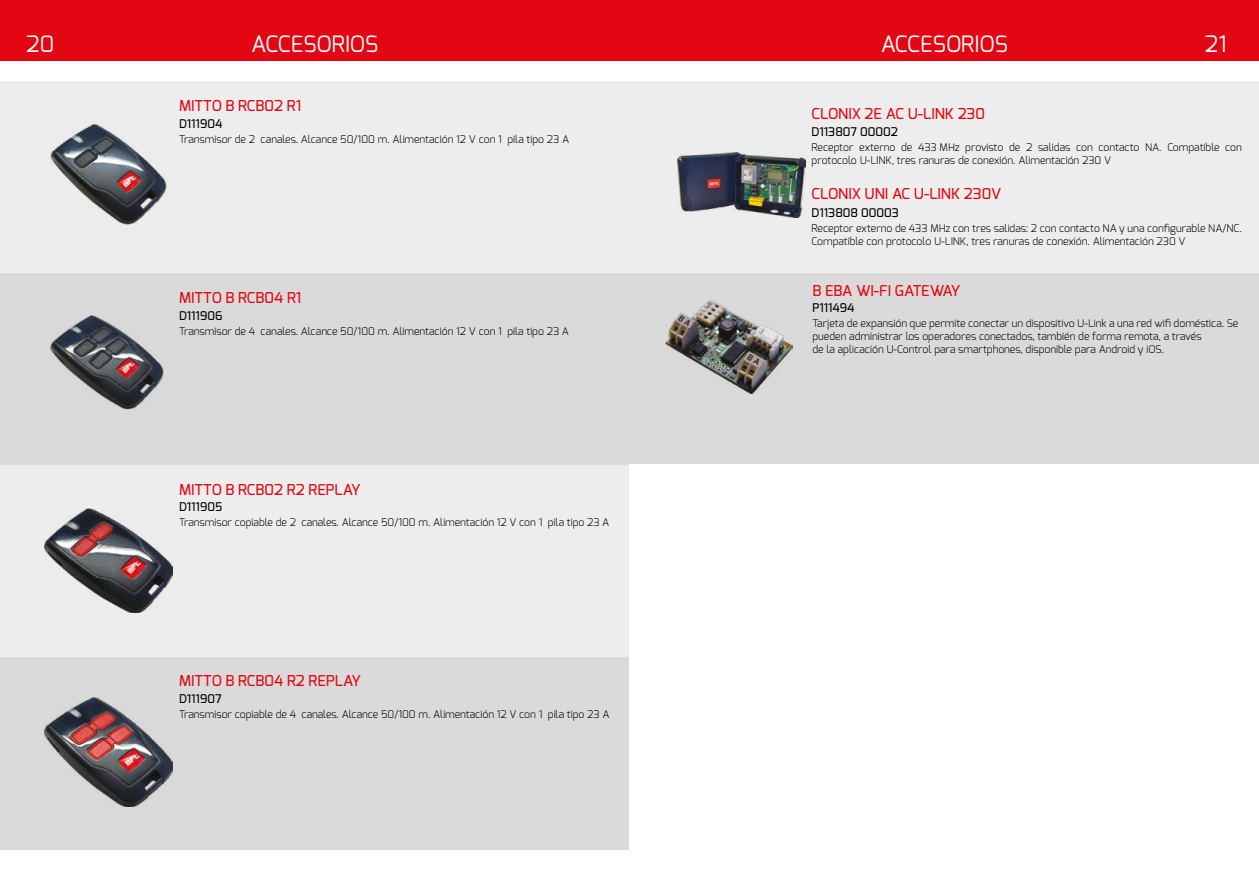
<style>
.page{position:relative;width:1259px;height:893px;background:#fff}
.page>*{position:absolute;margin:0;border:0;box-sizing:border-box;transform-origin:0 0}
.t1{font:22.5px "Exo";color:#fff}
.t2{font:500 15px "Exo";color:#e30613}
.t3{font:500 12px "Exo";color:#000}
.t4{font:300 10.5px/12.6px "Exo";color:#000}
</style>
<div class="page">
<div style="left:0;top:0;width:629px;height:61px;background:#e30613"></div>
<div style="left:0;top:81px;width:1259px;height:192px;background:#ededed"></div>
<div style="left:0;top:273px;width:1259px;height:192px;background:#dadada"></div>
<div style="left:0;top:465px;width:1259px;height:192px;background:#ededed"></div>
<div style="left:0;top:657px;width:1259px;height:192px;background:#dadada"></div>
<div style="left:629px;top:0;width:630px;height:61px;background:#e30613"></div>
<img style="left:50px;top:124px;width:117px;height:101px">
<img style="left:50px;top:315px;width:114px;height:95px">
<img style="left:45px;top:508px;width:127px;height:104px">
<img style="left:45px;top:698px;width:127px;height:108px">
<img style="left:677px;top:152px;width:128px;height:66px">
<div style="left:629px;top:464px;width:630px;height:395px;background:#fff"></div>
<img style="left:665px;top:301px;width:127px;height:93px">
<h1 class="t1" style="left:26px;top:29px;width:29px">20</h1>
<h1 class="t1" style="left:251px;top:29px;width:129px">ACCESORIOS</h1>
<h1 class="t1" style="left:880px;top:29px;width:129px">ACCESORIOS</h1>
<h1 class="t1" style="left:1205px;top:29px;width:23px">21</h1>
<h2 class="t2" style="left:179px;top:96px;width:124px">MITTO B RCB02 R1</h2>
<p class="t3" style="left:179px;top:116px;width:45px">D111904</p>
<p class="t4" style="left:179px;top:133px;width:391px">Transmisor de 2 canales. Alcance 50/100 m. Alimentación 12 V con 1 pila tipo 23 A</p>
<h2 class="t2" style="left:179px;top:288px;width:124px">MITTO B RCB04 R1</h2>
<p class="t3" style="left:179px;top:307px;width:45px">D111906</p>
<p class="t4" style="left:179px;top:324px;width:391px">Transmisor de 4 canales. Alcance 50/100 m. Alimentación 12 V con 1 pila tipo 23 A</p>
<h2 class="t2" style="left:179px;top:479px;width:183px">MITTO B RCB02 R2 REPLAY</h2>
<p class="t3" style="left:179px;top:499px;width:45px">D111905</p>
<p class="t4" style="left:179px;top:516px;width:432px">Transmisor copiable de 2 canales. Alcance 50/100 m. Alimentación 12 V con 1 pila tipo 23 A</p>
<h2 class="t2" style="left:179px;top:671px;width:183px">MITTO B RCB04 R2 REPLAY</h2>
<p class="t3" style="left:179px;top:691px;width:44px">D111907</p>
<p class="t4" style="left:179px;top:708px;width:432px">Transmisor copiable de 4 canales. Alcance 50/100 m. Alimentación 12 V con 1 pila tipo 23 A</p>
<h2 class="t2" style="left:811px;top:104px;width:175px">CLONIX 2E AC U-LINK 230</h2>
<p class="t3" style="left:811px;top:124px;width:88px">D113807 00002</p>
<p class="t4" style="left:811px;top:141px;width:432px">Receptor externo de 433 MHz provisto de 2 salidas con contacto NA. Compatible con protocolo U-LINK, tres ranuras de conexión. Alimentación 230 V</p>
<h2 class="t2" style="left:811px;top:184px;width:191px">CLONIX UNI AC U-LINK 230V</h2>
<p class="t3" style="left:811px;top:205px;width:89px">D113808 00003</p>
<p class="t4" style="left:811px;top:222px;width:432px">Receptor externo de 433 MHz con tres salidas: 2 con contacto NA y una configurable NA/NC.<br>Compatible con protocolo U-LINK, tres ranuras de conexión. Alimentación 230 V</p>
<h2 class="t2" style="left:812px;top:281px;width:149px">B EBA WI-FI GATEWAY</h2>
<p class="t3" style="left:812px;top:300px;width:44px">P111494</p>
<p class="t4" style="left:812px;top:317px;width:427px">Tarjeta de expansión que permite conectar un dispositivo U-Link a una red wifi doméstica. Se pueden administrar los operadores conectados, también de forma remota, a través<br>de la aplicación U-Control para smartphones, disponible para Android y iOS.</p>
</div>
